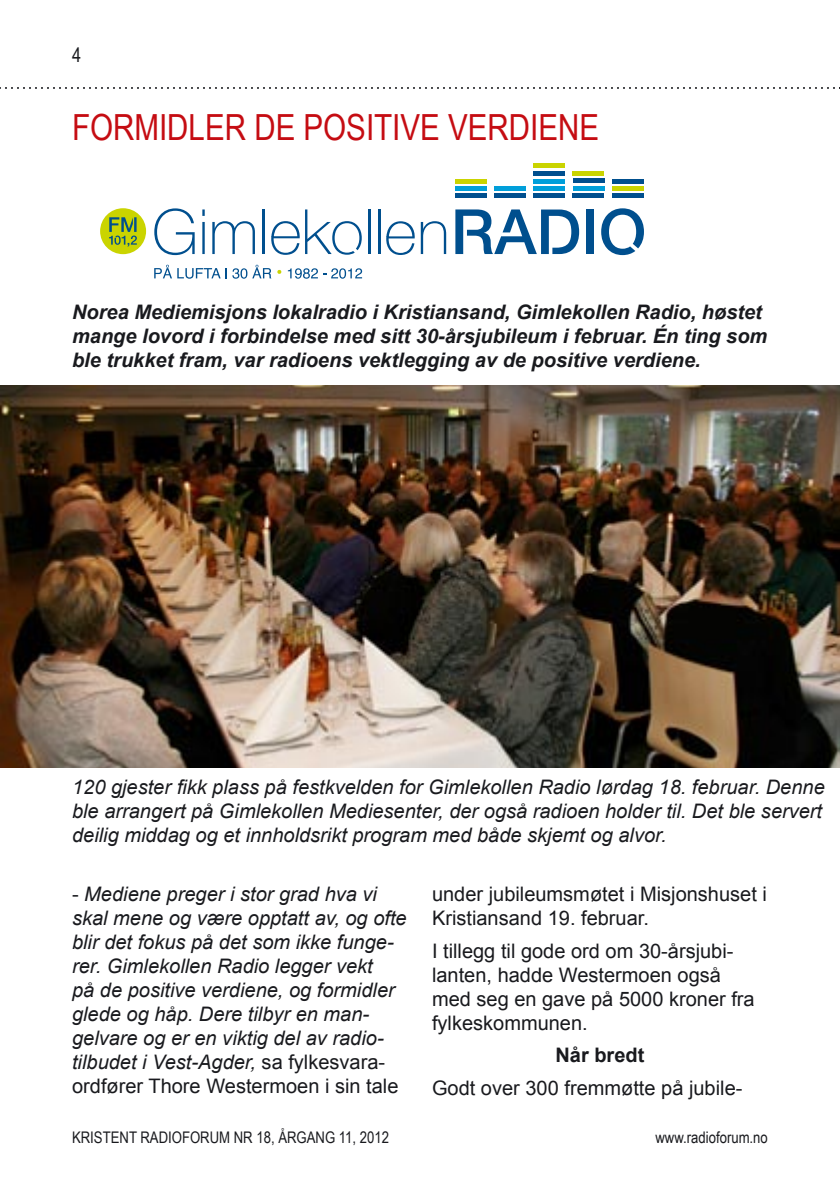
<style>
.page{position:relative;width:840px;height:1191px;background:#fff}
.page>*{position:absolute;margin:0;border:0;box-sizing:border-box;transform-origin:0 0}
.t1{font:36px "Arial Narrow";color:#c50c12}
.t2{font:italic 20px/24px "Arial";color:#191a1e}
.t3{font:20px/24px "Arial";color:#191a1e}
.t4{font:italic 700 20px/24px "Arial";color:#191a1e}
.t5{font:700 20px "Arial";color:#191a1e}
.t6{font:20px "Arial Narrow";color:#191a1e}
.t7{font:16px "Arial Narrow";color:#191a1e}
.s1{font-style:normal}
</style>
<div class="page">
<svg style="left:0;top:87px;width:840px;height:2px"></svg>
<svg style="left:154px;top:208px;width:40px;height:47px"></svg>
<hr style="left:202px;top:222px;width:3px;height:32px;background:#004f8e">
<svg style="left:202px;top:209px;width:3px;height:7px"></svg>
<svg style="left:212px;top:221px;width:43px;height:33px"></svg>
<hr style="left:262px;top:209px;width:3px;height:45px;background:#004f8e">
<svg style="left:271px;top:209px;width:90px;height:46px"></svg>
<hr style="left:368px;top:209px;width:2px;height:45px;background:#004f8e">
<hr style="left:378px;top:209px;width:2px;height:45px;background:#004f8e">
<svg style="left:420px;top:221px;width:26px;height:33px"></svg>
<svg style="left:455px;top:209px;width:123px;height:45px"></svg>
<div style="left:585px;top:209px;width:8px;height:45px;background:#004f8e"></div>
<svg style="left:601px;top:208px;width:42px;height:47px"></svg>
<div style="left:100px;top:208px;width:46px;height:46px;background:#cad400;border-radius:50%"></div>
<svg style="left:109px;top:217px;width:28px;height:30px"></svg>
<div style="left:455px;top:193px;width:32px;height:5px;background:#004f8e"></div>
<div style="left:455px;top:186px;width:32px;height:5px;background:#009fda"></div>
<hr style="left:455px;top:179px;width:32px;height:4px;background:#cad400">
<hr style="left:494px;top:194px;width:32px;height:4px;background:#004f8e">
<div style="left:494px;top:186px;width:32px;height:5px;background:#009fda"></div>
<div style="left:533px;top:193px;width:31px;height:5px;background:#004f8e"></div>
<div style="left:533px;top:186px;width:31px;height:5px;background:#009fda"></div>
<hr style="left:533px;top:179px;width:31px;height:4px;background:#009fda">
<div style="left:572px;top:193px;width:32px;height:5px;background:#004f8e"></div>
<div style="left:572px;top:186px;width:32px;height:5px;background:#009fda"></div>
<hr style="left:572px;top:179px;width:32px;height:4px;background:#004f8e">
<div style="left:612px;top:193px;width:32px;height:5px;background:#004f8e"></div>
<div style="left:612px;top:186px;width:32px;height:5px;background:#cad400"></div>
<hr style="left:612px;top:179px;width:32px;height:4px;background:#004f8e">
<hr style="left:533px;top:171px;width:32px;height:4px;background:#004f8e">
<div style="left:533px;top:163px;width:32px;height:5px;background:#cad400"></div>
<hr style="left:572px;top:171px;width:32px;height:4px;background:#cad400">
<svg style="left:154px;top:265px;width:117px;height:14px"></svg>
<svg style="left:277px;top:270px;width:4px;height:4px"></svg>
<svg style="left:288px;top:268px;width:74px;height:11px"></svg>
<svg style="left:386px;top:221px;width:28px;height:34px"></svg>
<img style="left:0;top:386px;width:839px;height:381px">
<p class="t6" style="left:72px;top:41px;width:11px">4</p>
<h1 class="t1" style="left:72px;top:100px;width:528px">FORMIDLER DE POSITIVE VERDIENE</h1>
<p class="t4" style="left:72px;top:300px;width:696px">Norea Mediemisjons lokalradio i Kristiansand, Gimlekollen Radio, høstet mange lovord i forbindelse med sitt 30-årsjubileum i februar. Én ting som ble trukket fram, var radioens vektlegging av de positive verdiene.</p>
<p class="t2" style="left:72px;top:774px;width:753px">120 gjester fikk plass på festkvelden for Gimlekollen Radio lørdag 18. februar. Denne ble arrangert på Gimlekollen Mediesenter, der også radioen holder til. Det ble servert deilig middag og et innholdsrikt program med både skjemt og alvor.</p>
<p class="t2" style="left:72px;top:882px;width:336px"><span class="s1">-</span> Mediene preger i stor grad hva vi skal mene og være opptatt av, og ofte blir det fokus på det som ikke funge&shy;rer. Gimlekollen Radio legger vekt<br>på de positive verdiene, og formidler glede og håp. Dere tilbyr en man&shy;gelvare og er en viktig del av radio&shy;tilbudet i Vest-Agder, <span class="s1">sa fylkesvara&shy;ordfører Thore Westermoen i sin tale</span></p>
<p class="t3" style="left:432px;top:882px;width:336px">under jubileumsmøtet i Misjonshuset i<br>Kristiansand 19. februar.</p>
<p class="t3" style="left:432px;top:938px;width:324px">I tillegg til gode ord om 30-årsjubi&shy;lanten, hadde Westermoen også med seg en gave på 5000 kroner fra fylkeskommunen.</p>
<p class="t5" style="left:555px;top:1041px;width:90px">Når bredt</p>
<p class="t3" style="left:432px;top:1075px;width:312px">Godt over 300 fremmøtte på jubile-</p>
<p class="t7" style="left:72px;top:1125px;width:318px">KRISTENT RADIOFORUM NR 18, ÅRGANG 11, 2012</p>
<p class="t7" style="left:655px;top:1125px;width:114px">www.radioforum.no</p>
</div>
